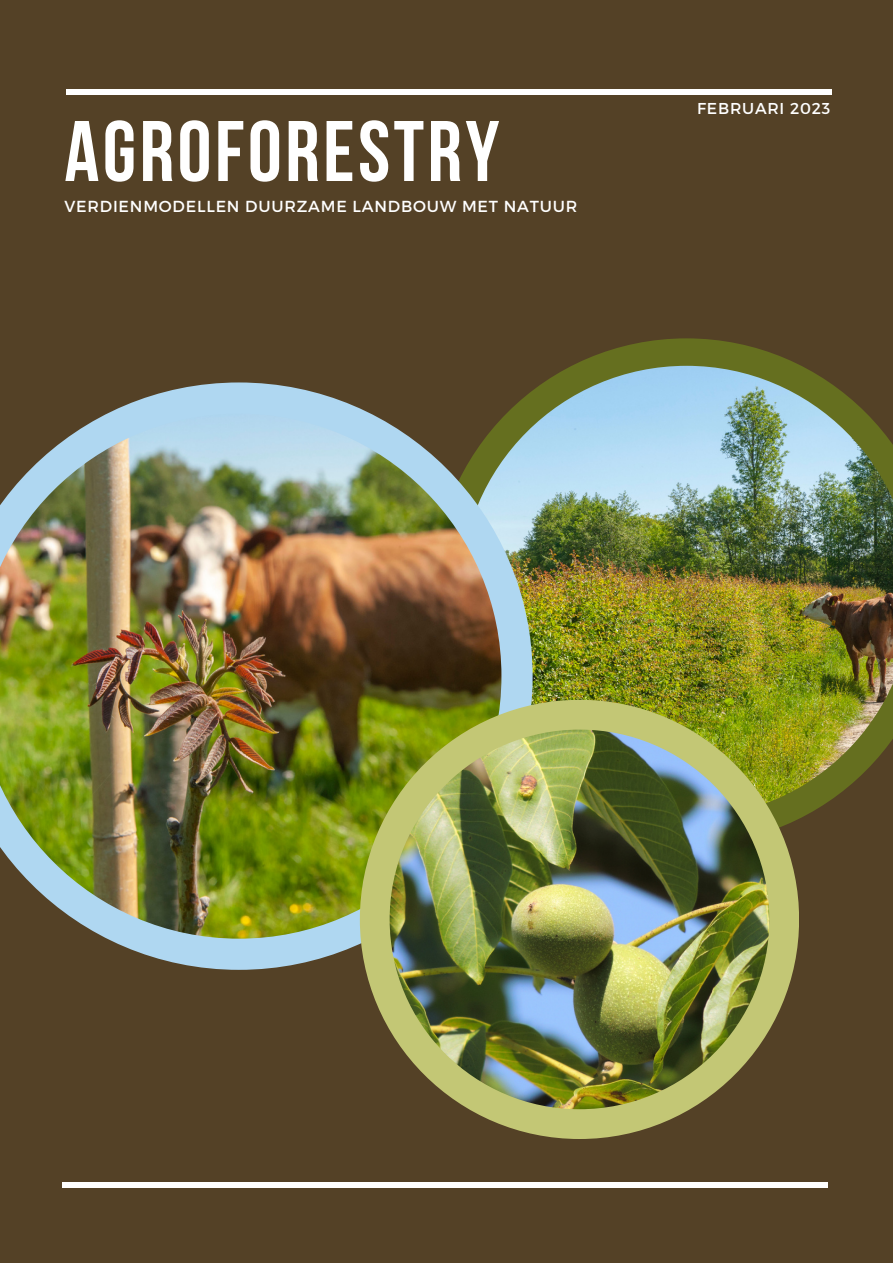
<style>
.page{position:relative;width:893px;height:1264px;background:#fff}
.page>*{position:absolute;margin:0;border:0;box-sizing:border-box;transform-origin:0 0}
.t1{font:700 85.65px "Bebas Neue";letter-spacing:.04em;color:#fff}
.t2{font:15.9px "Montserrat";letter-spacing:.05em;color:#fff}
.t3{font:15.75px "Montserrat";letter-spacing:.05em;color:#fff}
</style>
<div class="page">
<div style="left:0;top:0;width:892px;height:1262px;background:#544126"></div>
<div style="left:66px;top:89px;width:765px;height:6px;background:#fff"></div>
<svg style="left:572px;top:338px;width:230px;height:505px;fill:#656f1f"></svg>
<img style="left:532px;top:366px;width:360px;height:451px">
<svg style="left:106px;top:382px;width:426px;height:587px;fill:#afd7f1"></svg>
<img style="left:0;top:413px;width:501px;height:525px">
<div style="left:360px;top:699px;width:439px;height:439px;background:#c3c775;border-radius:50%"></div>
<img style="left:389px;top:729px;width:380px;height:380px;border-radius:50%">
<div style="left:62px;top:1181px;width:765px;height:6px;background:#fff"></div>
<h1 class="t1" style="left:64px;top:117px;width:436px">AGROFORESTRY</h1>
<p class="t2" style="left:64px;top:196px;width:514px">VERDIENMODELLEN DUURZAME LANDBOUW MET NATUUR</p>
<p class="t3" style="left:697px;top:98px;width:135px">FEBRUARI 2023</p>
</div>
